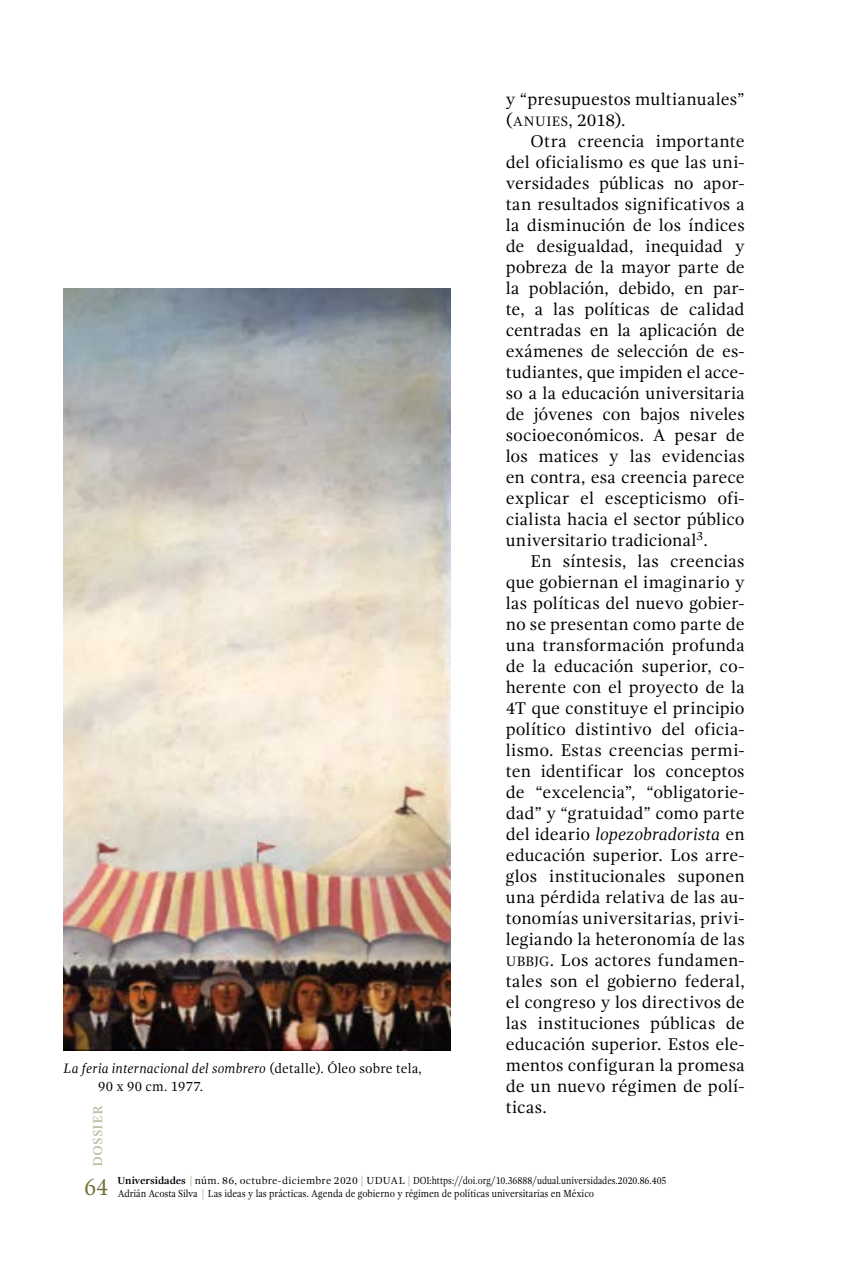
<style>
.page{position:relative;width:844px;height:1265px;background:#fff}
.page>*{position:absolute;margin:0;border:0;box-sizing:border-box;transform-origin:0 0}
.t1{font:24.5px "Gandhi Serif";color:#78703c;scale:.9 1}
.t2{font:17.5px/21px "Gandhi Serif";letter-spacing:.005em;color:#000;text-align:justify}
.t3{font:17.5px "Gandhi Serif";color:#beb89c}
.t4{font:14px/17.5px "Gandhi Serif";letter-spacing:.02em;color:#000;scale:.95 1}
.t5{font:10.5px "Gandhi Serif";color:#000}
.t6{font:10.5px "Gandhi Serif";color:#000;scale:.9 1}
.s1{font-style:italic}
.s2{font-size:14px}
.s3{font-weight:700}
.s4{color:#a49c74}
</style>
<div class="page">
<img style="left:64px;top:288px;width:386px;height:762px">
<p class="t4" style="left:98px;top:1060px;width:342px;text-indent:-35px"><span class="s1">La feria internacional del sombrero</span> (detalle)<span class="s1">.</span> Óleo sobre tela,<br>90 x 90 cm. 1977.</p>
<p class="t3" style="left:86px;top:1167px;width:63px;rotate:-90deg">dossier</p>
<p class="t2" style="left:505px;top:89px;width:240px">y “presupuestos multianuales” (<span class="s2">ANUIES</span>, 2018).</p>
<p class="t2" style="left:505px;top:131px;width:240px;text-indent:25px">Otra creencia importante del oficialismo es que las uni&shy;versidades públicas no apor&shy;tan resultados significativos a la disminución de los índices de desigualdad, inequidad y pobreza de la mayor parte de la población, debido, en par&shy;te, a las políticas de calidad centradas en la aplicación de exámenes de selección de es&shy;tudiantes, que impiden el acce&shy;so a la educación universitaria de jóvenes con bajos niveles socioeconómicos. A pesar de los matices y las evidencias en contra, esa creencia parece explicar el escepticismo ofi&shy;cialista hacia el sector público universitario tradicional<sup>3</sup>.</p>
<p class="t2" style="left:505px;top:551px;width:240px;text-indent:25px">En síntesis, las creencias que gobiernan el imaginario y las políticas del nuevo gobier&shy;no se presentan como parte de una transformación profunda de la educación superior, co&shy;herente con el proyecto de la 4T que constituye el principio político distintivo del oficia&shy;lismo. Estas creencias permi&shy;ten identificar los conceptos de “excelencia”, “obligatorie&shy;dad” y “gratuidad” como parte del ideario <span class="s1">lopezobradorista</span> en educación superior. Los arre&shy;glos institucionales suponen una pérdida relativa de las au&shy;tonomías universitarias, privi&shy;legiando la heteronomía de las <span class="s2">UBBJG</span>. Los actores fundamen&shy;tales son el gobierno federal, el congreso y los directivos de las instituciones públicas de educación superior. Estos ele&shy;mentos configuran la promesa de un nuevo régimen de polí&shy;ticas.</p>
<h1 class="t1" style="left:84px;top:1173px;width:28px">64</h1>
<p class="t5" style="left:118px;top:1175px;width:550px"><span class="s3">Universidades</span> <span class="s4">|</span> núm. 86, octubre-diciembre 2020 <span class="s4">|</span> UDUAL <span class="s4">|</span> DOI:https://doi.org/10.36888/udual.universidades.2020.86.405</p>
<p class="t6" style="left:118px;top:1187px;width:530px">Adrián Acosta Silva <span class="s4">|</span> Las ideas y las prácticas. Agenda de gobierno y régimen de políticas universitarias en México</p>
</div>
